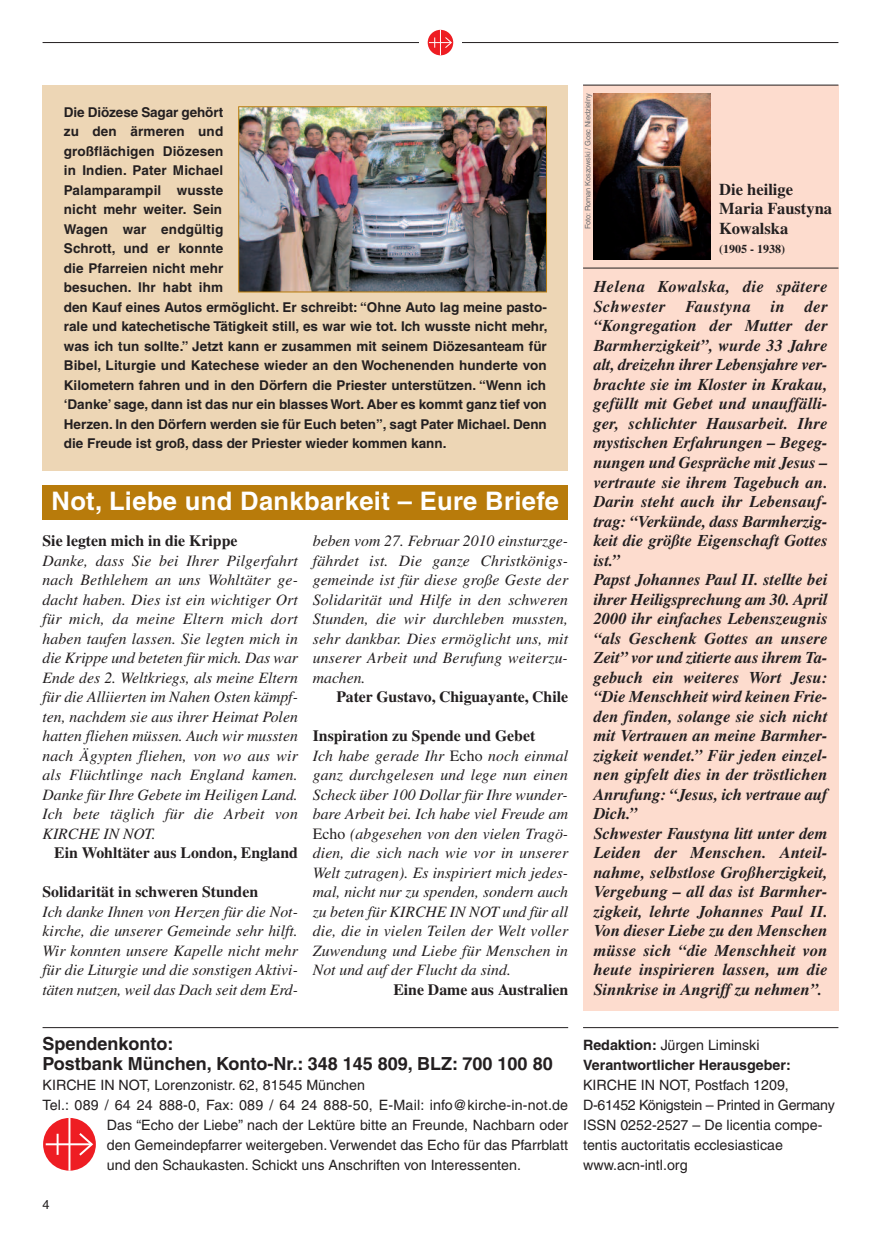
<style>
.page{position:relative;width:881px;height:1234px;background:#fff}
.page>*{position:absolute;margin:0;border:0;box-sizing:border-box;transform-origin:0 0}
.t1{font:700 25.5px "Helvetica";letter-spacing:.015em;color:#fff}
.t2{font:700 18px/20px "Helvetica";color:#231f20}
.t3{font:italic 700 16.5px/19.5px "Times";letter-spacing:.005em;color:#231f20}
.t4{font:700 16.5px/19.5px "Times";color:#231f20}
.t5{font:italic 15.75px/19.5px "Times";color:#231f20;text-align:justify}
.t6{font:700 15.75px "Times";color:#231f20}
.t7{font:14.25px/20px "Helvetica";color:#231f20}
.t8{font:700 14.25px/20.1px "Helvetica";color:#231f20}
.t9{font:700 13.5px/19.5px "Helvetica";color:#231f20}
.t10{font:12.75px "Helvetica";color:#231f20}
.t11{font:700 12px "Times";color:#231f20}
.t12{font:7.5px "Helvetica";letter-spacing:-.015em;color:#6c6d70}
.s1{font-weight:700;font-style:normal}
.s2{font-style:normal}
.s3{font-weight:400}
</style>
<div class="page">
<hr style="left:43px;top:42px;width:795px;height:1px;background:#231f20">
<div style="left:419px;top:21px;width:42px;height:43px;background:#fff"></div>
<svg style="left:427px;top:30px;width:26px;height:25px"></svg>
<svg style="left:429px;top:30px;width:23px;height:25px"></svg>
<div style="left:43px;top:485px;width:525px;height:34px;background:#b87b0b"></div>
<div style="left:43px;top:85px;width:525px;height:385px;background:#edd6b5"></div>
<img style="left:240px;top:108px;width:304px;height:182px">
<div style="left:238px;top:106px;width:308px;height:186px;border:1px solid #b87b0b"></div>
<hr style="left:43px;top:1026px;width:525px;height:1px;background:#231f20">
<hr style="left:583px;top:1026px;width:255px;height:1px;background:#231f20">
<div style="left:43px;top:1117px;width:53px;height:53px;background:#ee1d23;border-radius:50%"></div>
<hr style="left:68px;top:1117px;width:2px;height:53px;background:#fff">
<hr style="left:46px;top:1142px;width:46px;height:2px;background:#fff">
<hr style="left:57px;top:1133px;width:2px;height:21px;background:#fff">
<svg style="left:77px;top:1130px;width:18px;height:27px"></svg>
<div style="left:583px;top:85px;width:255px;height:925px;background:#fddcce"></div>
<hr style="left:583px;top:85px;width:255px;height:1px;background:#231f20">
<hr style="left:583px;top:268px;width:255px;height:1px;background:#231f20">
<img style="left:593px;top:94px;width:117px;height:165px">
<p class="t9" style="left:64px;top:103px;width:485px">Die Diözese Sagar gehört<br>zu den ärmeren und<br>großflächigen Diözesen<br>in Indien. Pater Michael<br>Palamparampil wusste<br>nicht mehr weiter. Sein<br>Wagen war endgültig<br>Schrott, und er konnte<br>die Pfarreien nicht mehr<br>besuchen. Ihr habt ihm<br>den Kauf eines Autos ermöglicht. Er schreibt: “Ohne Auto lag meine pasto&shy;rale und katechetische Tätigkeit still, es war wie tot. Ich wusste nicht mehr, was ich tun sollte.” Jetzt kann er zusammen mit seinem Diözesanteam für Bibel, Liturgie und Katechese wieder an den Wochenenden hunderte von Kilometern fahren und in den Dörfern die Priester unterstützen. “Wenn ich ‘Danke’ sage, dann ist das nur ein blasses Wort. Aber es kommt ganz tief von Herzen. In den Dörfern werden sie für Euch beten”, sagt Pater Michael. Denn die Freude ist groß, dass der Priester wieder kommen kann.</p>
<h1 class="t1" style="left:52px;top:491px;width:509px">Not, Liebe und Dankbarkeit – Eure Briefe</h1>
<p class="t6" style="left:43px;top:535px;width:196px">Sie legten mich in die Krippe</p>
<p class="t5" style="left:43px;top:552px;width:257px">Danke, dass Sie bei Ihrer Pilgerfahrt nach Bethlehem an uns Wohltäter ge&shy;dacht haben. Dies ist ein wichtiger Ort für mich, da meine Eltern mich dort haben taufen lassen. Sie legten mich in die Krippe und beteten für mich. Das war Ende des 2. Weltkriegs, als meine Eltern für die Alliierten im Nahen Osten kämpf&shy;ten, nachdem sie aus ihrer Heimat Polen hatten fliehen müssen. Auch wir mussten nach Ägypten fliehen, von wo aus wir als Flüchtlinge nach England kamen.<br>Danke für Ihre Gebete im Heiligen Land.<br>Ich bete täglich für die Arbeit von KIRCHE IN NOT.</p>
<p class="t6" style="left:54px;top:847px;width:245px">Ein Wohltäter aus London, England</p>
<p class="t6" style="left:43px;top:886px;width:217px">Solidarität in schweren Stunden</p>
<p class="t5" style="left:43px;top:903px;width:257px">Ich danke Ihnen von Herzen für die Not&shy;kirche, die unserer Gemeinde sehr hilft.<br>Wir konnten unsere Kapelle nicht mehr für die Liturgie und die sonstigen Aktivi&shy;täten nutzen, weil das Dach seit dem Erd-</p>
<p class="t5" style="left:313px;top:532px;width:257px">beben vom 27. Februar 2010 einsturzge&shy;fährdet ist. Die ganze Christkönigs&shy;gemeinde ist für diese große Geste der Solidarität und Hilfe in den schweren Stunden, die wir durchleben mussten, sehr dankbar. Dies ermöglicht uns, mit unserer Arbeit und Berufung weiterzu&shy;machen.</p>
<p class="t6" style="left:336px;top:691px;width:233px">Pater Gustavo, Chiguayante, Chile</p>
<p class="t5" style="left:313px;top:727px;width:257px;text-align:left"><span class="s1">Inspiration zu Spende und Gebet<br></span>Ich habe gerade Ihr <span class="s2">Echo</span> noch einmal ganz durchgelesen und lege nun einen Scheck über 100 Dollar für Ihre wunder&shy;bare Arbeit bei. Ich habe viel Freude am <span class="s2">Echo</span> (abgesehen von den vielen Tragö&shy;dien, die sich nach wie vor in unserer Welt zutragen). Es inspiriert mich jedes&shy;mal, nicht nur zu spenden, sondern auch zu beten für KIRCHE IN NOT und für all die, die in vielen Teilen der Welt voller Zuwendung und Liebe für Menschen in Not und auf der Flucht da sind.</p>
<p class="t6" style="left:393px;top:983px;width:176px">Eine Dame aus Australien</p>
<p class="t12" style="left:585px;top:229px;width:137px;rotate:-90deg">Foto: Roman Koszowski / Gosc Niedzielny</p>
<p class="t4" style="left:719px;top:181px;width:114px">Die heilige<br>Maria Faustyna<br>Kowalska</p>
<p class="t11" style="left:719px;top:245px;width:67px">(1905 - 1938)</p>
<p class="t3" style="left:593px;top:278px;width:235px">Helena Kowalska, die spätere<br>Schwester Faustyna in der “Kongregation der Mutter der<br>Barmherzigkeit”, wurde 33 Jahre alt, dreizehn ihrer Lebensjahre ver&shy;brachte sie im Kloster in Krakau, gefüllt mit Gebet und unauffälli&shy;ger, schlichter Hausarbeit. Ihre mystischen Erfahrungen – Begeg&shy;nungen und Gespräche mit Jesus – vertraute sie ihrem Tagebuch an.<br>Darin steht auch ihr Lebensauf&shy;trag: “Verkünde, dass Barmherzig&shy;keit die größte Eigenschaft Gottes ist.”<br>Papst Johannes Paul II. stellte bei ihrer Heiligsprechung am 30. April<br>2000 ihr einfaches Lebenszeugnis “als Geschenk Gottes an unsere<br>Zeit” vor und zitierte aus ihrem Ta&shy;gebuch ein weiteres Wort Jesu: “Die Menschheit wird keinen Frie&shy;den finden, solange sie sich nicht mit Vertrauen an meine Barmher&shy;zigkeit wendet.” Für jeden einzel&shy;nen gipfelt dies in der tröstlichen<br>Anrufung: “Jesus, ich vertraue auf<br>Dich.”<br>Schwester Faustyna litt unter dem<br>Leiden der Menschen. Anteil&shy;nahme, selbstlose Großherzigkeit,<br>Vergebung – all das ist Barmher&shy;zigkeit, lehrte Johannes Paul II.<br>Von dieser Liebe zu den Menschen müsse sich “die Menschheit von heute inspirieren lassen, um die<br>Sinnkrise in Angriff zu nehmen”.</p>
<p class="t2" style="left:43px;top:1035px;width:511px">Spendenkonto:<br>Postbank München, Konto-Nr.: 348 145 809, BLZ: 700 100 80</p>
<p class="t7" style="left:43px;top:1076px;width:324px">KIRCHE IN NOT, Lorenzonistr. 62, 81545 München</p>
<p class="t7" style="left:43px;top:1096px;width:527px">Tel.: 089 / 64 24 888-0, Fax: 089 / 64 24 888-50, E-Mail: info@kirche-in-not.de</p>
<p class="t7" style="left:107px;top:1116px;width:462px">Das “Echo der Liebe” nach der Lektüre bitte an Freunde, Nachbarn oder</p>
<p class="t7" style="left:107px;top:1136px;width:462px">den Gemeindepfarrer weitergeben. Verwendet das Echo für das Pfarrblatt</p>
<p class="t7" style="left:107px;top:1156px;width:415px">und den Schaukasten. Schickt uns Anschriften von Interessenten.</p>
<p class="t10" style="left:43px;top:1198px;width:9px">4</p>
<p class="t8" style="left:583px;top:1035px;width:209px">Redaktion: <span class="s3">Jürgen Liminski<br></span>Verantwortlicher Herausgeber:</p>
<p class="t7" style="left:583px;top:1075px;width:253px">KIRCHE IN NOT, Postfach 1209,<br>D-61452 Königstein – Printed in Germany<br>ISSN 0252-2527 – De licentia compe&shy;tentis auctoritatis ecclesiasticae www.acn-intl.org</p>
</div>
